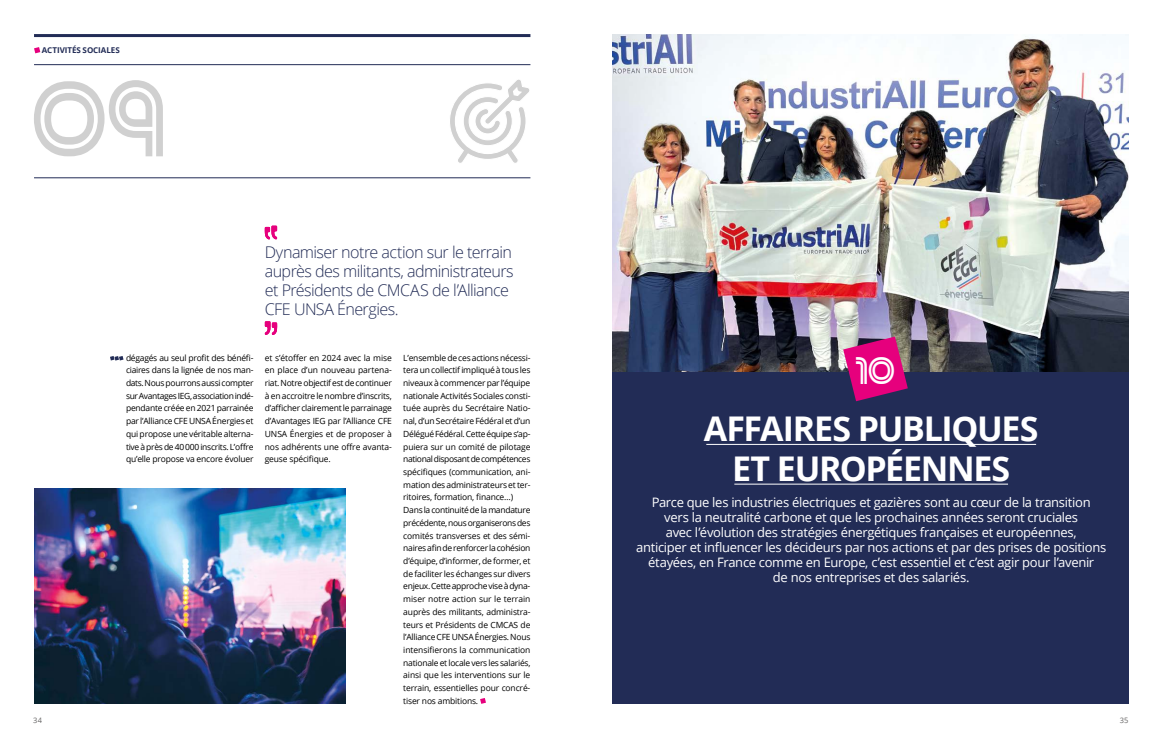
<style>
.page{position:relative;width:1163px;height:738px;background:#fff}
.page>*{position:absolute;margin:0;border:0;box-sizing:border-box;transform-origin:0 0}
.t1{font:112.4px "Street Cred";color:#d0d0d0}
.t2{font:40px "Street Cred";color:#fff}
.t3{font:700 34px/39.7px "Open Sans";letter-spacing:-.04em;color:#fff;text-align:center}
.t4{font:300 16.1px/18.8px "Open Sans";letter-spacing:-.035em;color:#222c56}
.t5{font:13px/15px "Open Sans";letter-spacing:-.025em;color:#fff;text-align:center}
.t6{font:8.5px/12.7px "Open Sans";letter-spacing:-.02em;color:#000;text-align:justify}
.t7{font:700 8px "Open Sans";letter-spacing:-.005em;color:#222c56}
.t8{font:7.5px "Open Sans";color:#646363}
</style>
<div class="page">
<hr style="left:34px;top:34px;width:496px;height:3px;background:#222c56">
<hr style="left:34px;top:64px;width:496px;height:1px;background:#222c56">
<hr style="left:34px;top:177px;width:496px;height:1px;background:#222c56">
<svg style="left:34px;top:47px;width:6px;height:6px"></svg>
<img style="left:34px;top:488px;width:312px;height:215px">
<svg style="left:480px;top:698px;width:6px;height:5px"></svg>
<svg style="left:110px;top:356px;width:13px;height:4px"></svg>
<svg style="left:265px;top:225px;width:12px;height:14px"></svg>
<svg style="left:265px;top:321px;width:12px;height:14px"></svg>
<div style="left:612px;top:369px;width:516px;height:334px;background:#222c56"></div>
<img style="left:612px;top:34px;width:516px;height:337px">
<hr style="left:706px;top:443px;width:329px;height:1px;background:#fff">
<hr style="left:734px;top:483px;width:273px;height:1px;background:#fff">
<svg style="left:843px;top:336px;width:64px;height:65px"></svg>
<svg style="left:450px;top:79px;width:80px;height:84px"></svg>
<p class="t7" style="left:42px;top:44px;width:79px">ACTIVITÉS SOCIALES</p>
<h1 class="t1" style="left:32px;top:54px;width:136px">09</h1>
<h3 class="t4" style="left:265px;top:242px;width:250px">Dynamiser notre action sur le terrain auprès des militants, administrateurs et Présidents de CMCAS de l’Alliance CFE UNSA Énergies.</h3>
<p class="t6" style="left:126px;top:350px;width:129px">dégagés au seul profit des bénéfi&shy;ciaires dans la lignée de nos man&shy;dats. Nous pourrons aussi compter sur Avantages IEG, association indé&shy;pendante créée en 2021 parrainée par l’Alliance CFE UNSA Énergies et qui propose une véritable alterna&shy;tive à près de 40 000 inscrits. L’offre qu’elle propose va encore évoluer</p>
<p class="t6" style="left:265px;top:350px;width:129px">et s’étoffer en 2024 avec la mise en place d’un nouveau partena&shy;riat. Notre objectif est de continuer à en accroitre le nombre d’inscrits, d’afficher clairement le parrainage d’Avantages IEG par l’Alliance CFE UNSA Énergies et de proposer à nos adhérents une offre avanta&shy;geuse spécifique.</p>
<p class="t6" style="left:403px;top:350px;width:129px;text-align:left">L’ensemble de ces actions nécessi&shy;tera un collectif impliqué à tous les niveaux à commencer par l’équipe nationale Activités Sociales consti&shy;tuée auprès du Secrétaire Natio&shy;nal, d’un Secrétaire Fédéral et d’un Délégué Fédéral. Cette équipe s’ap&shy;puiera sur un comité de pilotage national disposant de compétences spécifiques (communication, ani&shy;mation des administrateurs et ter&shy;ritoires, formation, finance…)<br>Dans la continuité de la mandature précédente, nous organiserons des comités transverses et des sémi&shy;naires afin de renforcer la cohésion d’équipe, d’informer, de former, et de faciliter les échanges sur divers enjeux. Cette approche vise à dyna&shy;miser notre action sur le terrain auprès des militants, administra&shy;teurs et Présidents de CMCAS de l’Alliance CFE UNSA Énergies. Nous intensifierons la communication nationale et locale vers les salariés, ainsi que les interventions sur le terrain, essentielles pour concré&shy;tiser nos ambitions.</p>
<h2 class="t2" style="left:855px;top:347px;width:41px">10</h2>
<h3 class="t3" style="left:704px;top:408px;width:336px">AFFAIRES PUBLIQUES<br>ET EUROPÉENNES</h3>
<p class="t5" style="left:636px;top:494px;width:471px">Parce que les industries électriques et gazières sont au cœur de la transition<br>vers la neutralité carbone et que les prochaines années seront cruciales<br>avec l’évolution des stratégies énergétiques françaises et européennes,<br>anticiper et influencer les décideurs par nos actions et par des prises de positions étayées, en France comme en Europe, c’est essentiel et c’est agir pour l’avenir<br>de nos entreprises et des salariés.</p>
<p class="t8" style="left:33px;top:714px;width:10px">34</p>
<p class="t8" style="left:1119px;top:714px;width:10px">35</p>
</div>
